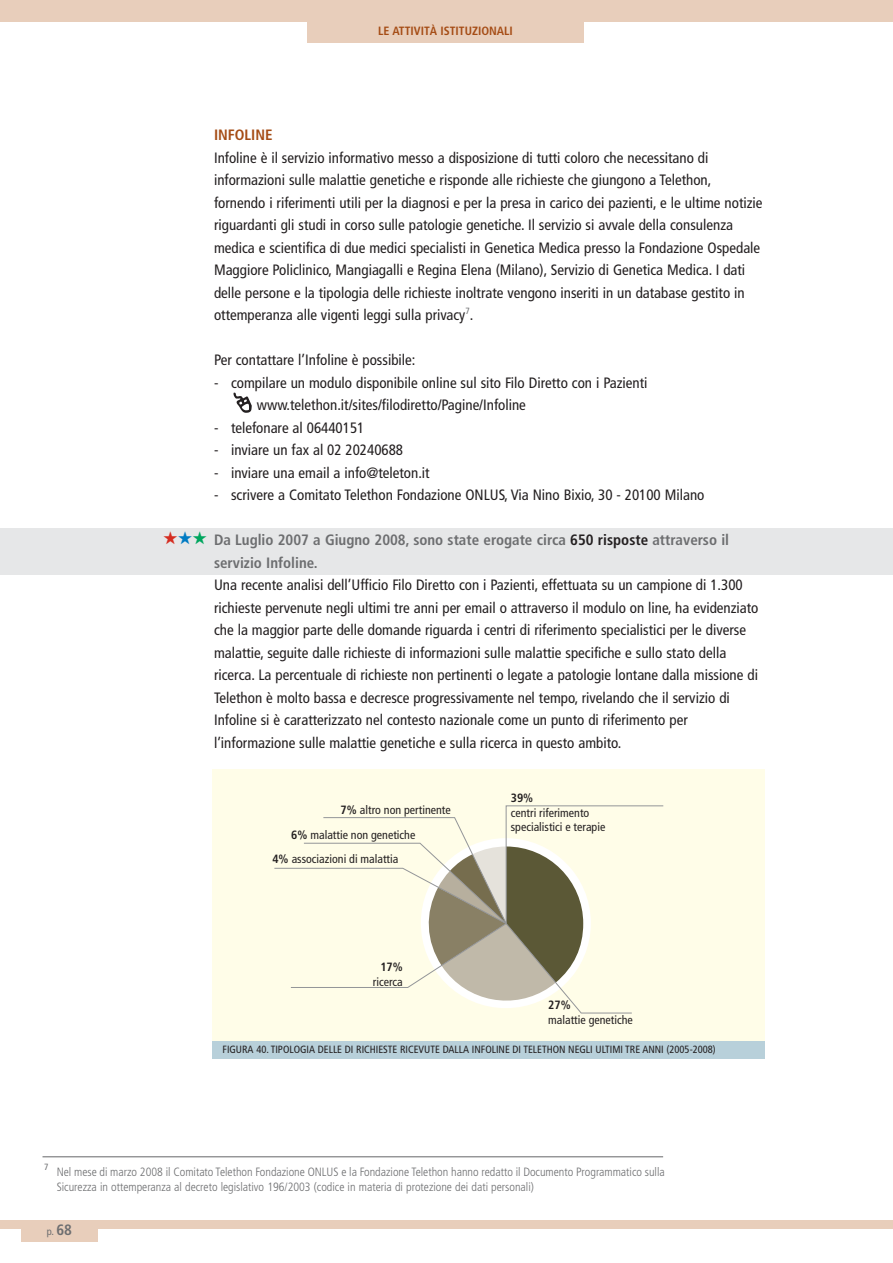
<style>
.page{position:relative;width:893px;height:1263px;background:#fff}
.page>*{position:absolute;margin:0;border:0;box-sizing:border-box;transform-origin:0 0}
.t1{font:18px "Zapf Dingbats ITC";color:#d52d21}
.t2{font:condensed 15px/22.5px "Frutiger";color:#231f20}
.t3{font:700 condensed 15px/22.5px "Frutiger";color:#6d6e70}
.t4{font:700 condensed 15px "Frutiger";color:#a54c15}
.t5{font:300 condensed 12px/14.4px "Frutiger";color:#6d6e70}
.t6{font:condensed 12px/14.4px "Frutiger";color:#231f20}
.t7{font:700 condensed 12px "Frutiger";color:#a54c15}
.t8{font:700 condensed 12px "Frutiger";color:#231f20}
.t9{font:condensed 10.5px "Frutiger";color:#231f20}
.t10{font:condensed 10.5px "Frutiger";color:#6d6e70}
.t11{font:condensed 9px "Frutiger";color:#6d6e70}
.s1{color:#231f20}
.s2{color:#007bc3}
.s3{color:#00a65e}
.s4{font-weight:700}
.s5{font-weight:700;font-size:15px}
</style>
<div class="page">
<div style="left:0;top:529px;width:892px;height:46px;background:#e6e7e8"></div>
<svg style="left:233px;top:393px;width:19px;height:20px"></svg>
<div style="left:0;top:0;width:892px;height:21px;background:#e8cebb"></div>
<div style="left:307px;top:0;width:276px;height:43px;background:#e8cebb"></div>
<div style="left:0;top:1220px;width:892px;height:9px;background:#e8cebb"></div>
<div style="left:21px;top:1223px;width:77px;height:18px;background:#e8cebb"></div>
<hr style="left:43px;top:1156px;width:620px;height:1px;background:#6d6e70">
<div style="left:213px;top:770px;width:552px;height:279px;background:#fffde8"></div>
<svg style="left:274px;top:806px;width:389px;height:207px"></svg>
<div style="left:213px;top:1042px;width:552px;height:17px;background:#b8d0da"></div>
<p class="t7" style="left:378px;top:26px;width:136px">LE ATTIVITÀ ISTITUZIONALI</p>
<p class="t4" style="left:214px;top:129px;width:60px">INFOLINE</p>
<p class="t2" style="left:214px;top:148px;width:550px">Infoline è il servizio informativo messo a disposizione di tutti coloro che necessitano di informazioni sulle malattie genetiche e risponde alle richieste che giungono a Telethon, fornendo i riferimenti utili per la diagnosi e per la presa in carico dei pazienti, e le ultime notizie riguardanti gli studi in corso sulle patologie genetiche. Il servizio si avvale della consulenza medica e scientifica di due medici specialisti in Genetica Medica presso la Fondazione Ospedale Maggiore Policlinico, Mangiagalli e Regina Elena (Milano), Servizio di Genetica Medica. I dati delle persone e la tipologia delle richieste inoltrate vengono inseriti in un database gestito in ottemperanza alle vigenti leggi sulla privacy<sup>7</sup>.</p>
<p class="t2" style="left:214px;top:350px;width:203px">Per contattare l’Infoline è possibile:</p>
<p class="t2" style="left:257px;top:373px;width:392px;text-indent:-43px">- compilare un modulo disponibile online sul sito Filo Diretto con i Pazienti www.telethon.it/sites/filodiretto/Pagine/Infoline</p>
<p class="t2" style="left:214px;top:418px;width:152px">- telefonare al 06440151</p>
<p class="t2" style="left:214px;top:440px;width:191px">- inviare un fax al 02 20240688</p>
<p class="t2" style="left:214px;top:463px;width:217px">- inviare una email a info@teleton.it</p>
<p class="t2" style="left:214px;top:485px;width:492px">- scrivere a Comitato Telethon Fondazione ONLUS, Via Nino Bixio, 30 - 20100 Milano</p>
<p class="t3" style="left:214px;top:530px;width:517px">Da Luglio 2007 a Giugno 2008, sono state erogate circa <span class="s1">650 risposte</span> attraverso il servizio Infoline.</p>
<p class="t2" style="left:214px;top:575px;width:546px">Una recente analisi dell’Ufficio Filo Diretto con i Pazienti, effettuata su un campione di 1.300 richieste pervenute negli ultimi tre anni per email o attraverso il modulo on line, ha evidenziato che la maggior parte delle domande riguarda i centri di riferimento specialistici per le diverse malattie, seguite dalle richieste di informazioni sulle malattie specifiche e sullo stato della ricerca. La percentuale di richieste non pertinenti o legate a patologie lontane dalla missione di Telethon è molto bassa e decresce progressivamente nel tempo, rivelando che il servizio di Infoline si è caratterizzato nel contesto nazionale come un punto di riferimento per l’informazione sulle malattie genetiche e sulla ricerca in questo ambito.</p>
<p class="t1" style="left:163px;top:532px;width:46px">★<span class="s2">★</span><span class="s3">★</span></p>
<p class="t6" style="left:341px;top:804px;width:112px"><span class="s4">7%</span> altro non pertinente</p>
<p class="t6" style="left:291px;top:828px;width:126px"><span class="s4">6%</span> malattie non genetiche</p>
<p class="t6" style="left:272px;top:853px;width:127px"><span class="s4">4%</span> associazioni di malattia</p>
<p class="t8" style="left:380px;top:962px;width:24px">17%</p>
<p class="t6" style="left:373px;top:975px;width:31px">ricerca</p>
<p class="t8" style="left:511px;top:793px;width:24px">39%</p>
<p class="t6" style="left:511px;top:806px;width:96px">centri riferimento specialistici e terapie</p>
<p class="t8" style="left:548px;top:1000px;width:24px">27%</p>
<p class="t6" style="left:548px;top:1013px;width:86px">malattie genetiche</p>
<p class="t9" style="left:223px;top:1045px;width:495px">FIGURA 40. TIPOLOGIA DELLE DI RICHIESTE RICEVUTE DALLA INFOLINE DI TELETHON NEGLI ULTIMI TRE ANNI (2005-2008)</p>
<p class="t11" style="left:44px;top:1163px;width:6px">7</p>
<p class="t5" style="left:57px;top:1166px;width:609px">Nel mese di marzo 2008 il Comitato Telethon Fondazione ONLUS e la Fondazione Telethon hanno redatto il Documento Programmatico sulla<br>Sicurezza in ottemperanza al decreto legislativo 196/2003 (codice in materia di protezione dei dati personali)</p>
<p class="t10" style="left:47px;top:1227px;width:27px">p. <span class="s5">68</span></p>
</div>
